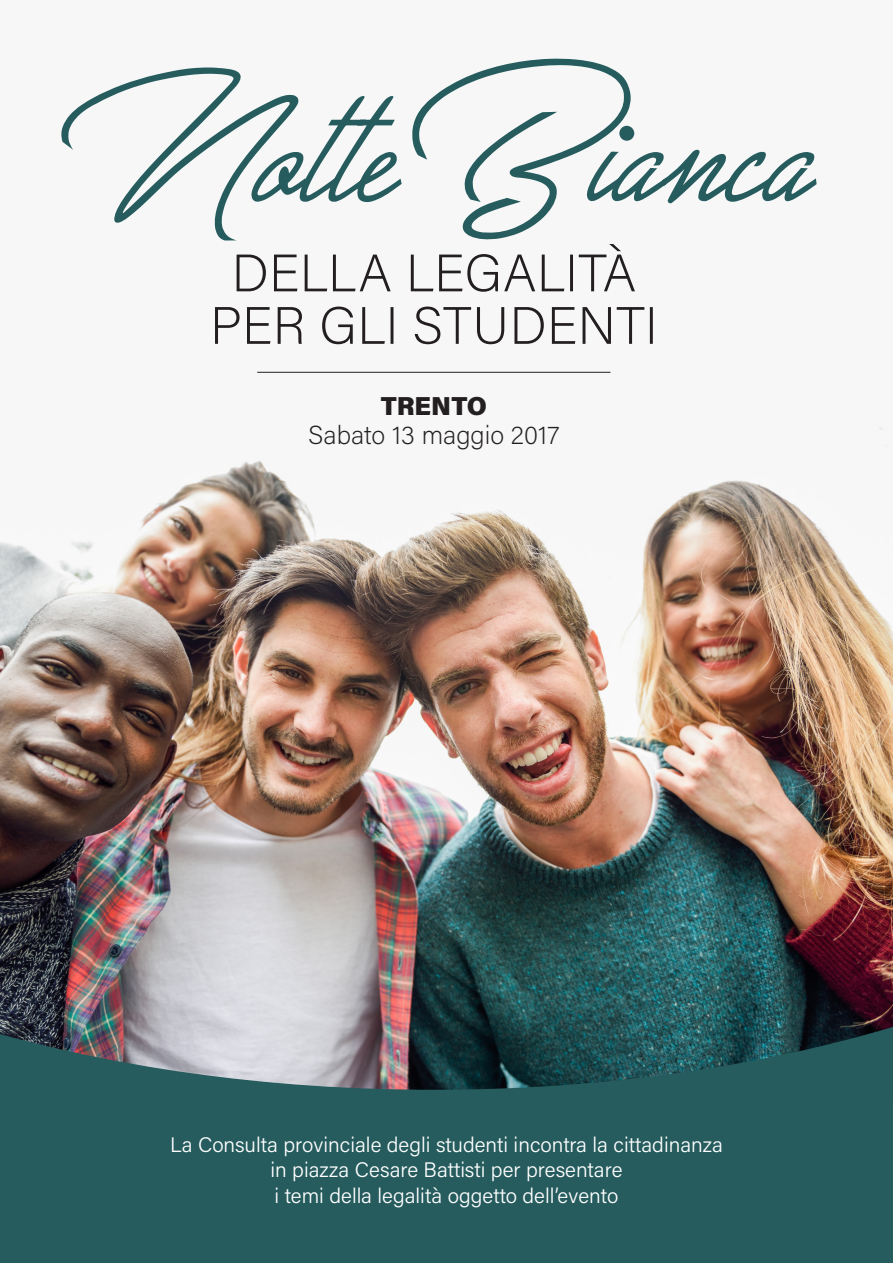
<style>
.page{position:relative;width:893px;height:1263px;background:#fff}
.page>*{position:absolute;margin:0;border:0;box-sizing:border-box;transform-origin:0 0}
.Normale{font:200 25.95px "Acumin Pro";color:#231f20}
.Normale-2{font:900 25.95px "Acumin Pro";color:#231f20}
.Normale-3{font:300 21px "Acumin Pro";color:#fff}
</style>
<div class="page">
<div style="left:0;top:0;width:893px;height:1102px;background:#f7f7f7"></div>
<img style="left:0;top:428px;width:893px;height:599px">
<svg style="left:0;top:1027px;width:893px;height:236px;background:#2f5f61"></svg>
<svg style="left:215px;top:307px;width:438px;height:37px"></svg>
<svg style="left:237px;top:244px;width:398px;height:48px"></svg>
<svg style="left:61px;top:58px;width:756px;height:182px"></svg>
<hr style="left:257px;top:372px;width:353px;height:1px;background:#231f20">
<p class="Normale-2" style="left:381px;top:388px;width:108px">TRENTO</p>
<p class="Normale" style="left:308px;top:417px;width:253px">Sabato 13 maggio 2017</p>
<p class="Normale-3" style="left:170px;top:1130px;width:554px">La Consulta provinciale degli studenti incontra la cittadinanza</p>
<p class="Normale-3" style="left:270px;top:1155px;width:353px">in piazza Cesare Battisti per presentare</p>
<p class="Normale-3" style="left:275px;top:1181px;width:345px">i temi della legalità oggetto dell’evento</p>
</div>
